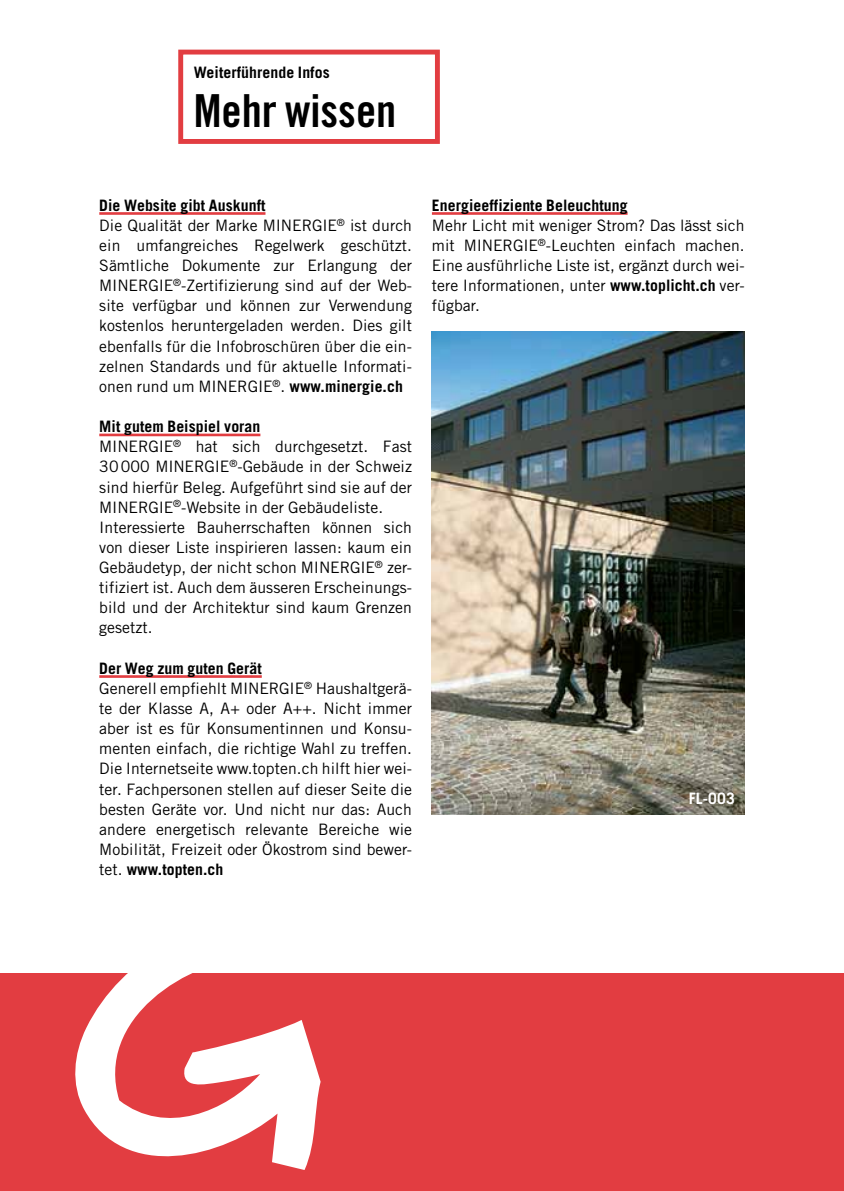
<style>
.page{position:relative;width:844px;height:1191px;background:#fff}
.page>*{position:absolute;margin:0;border:0;box-sizing:border-box;transform-origin:0 0}
.t1{font:45.5px "Trade Gothic Bold Cond Twenty";color:#000}
.t2{font:15.75px/20.1px "Trade Gothic";letter-spacing:.005em;color:#000}
.t3{font:700 15.75px "Trade Gothic";letter-spacing:.005em;color:#000}
.t4{font:700 15.75px "Trade Gothic";color:#fff}
.s1{font-weight:700}
</style>
<div class="page">
<div style="left:0;top:973px;width:843px;height:218px;background:#e23d41"></div>
<svg style="left:75px;top:973px;width:245px;height:196px"></svg>
<hr style="left:99px;top:212px;width:166px;height:3px;background:#e23d41">
<hr style="left:99px;top:433px;width:161px;height:3px;background:#e23d41">
<hr style="left:99px;top:675px;width:163px;height:3px;background:#e23d41">
<hr style="left:432px;top:212px;width:195px;height:3px;background:#e23d41">
<div style="left:178px;top:50px;width:262px;height:94px;border:5px solid #e23d41"></div>
<img style="left:432px;top:331px;width:312px;height:483px">
<p class="t3" style="left:194px;top:62px;width:137px">Weiterführende Infos</p>
<h1 class="t1" style="left:194px;top:83px;width:204px">Mehr wissen</h1>
<p class="t2" style="left:99px;top:195px;width:314px"><span class="s1">Die Website gibt Auskunft<br></span>Die Qualität der Marke MINERGIE<sup>®</sup> ist durch ein umfangreiches Regelwerk geschützt.<br>Sämtliche Dokumente zur Erlangung der MINERGIE<sup>®</sup>-Zertifizierung sind auf der Web&shy;site verfügbar und können zur Verwendung kostenlos heruntergeladen werden. Dies gilt ebenfalls für die Infobroschüren über die ein&shy;zelnen Standards und für aktuelle Informati&shy;onen rund um MINERGIE<sup>®</sup>. <span class="s1">www.minergie.ch</span></p>
<p class="t2" style="left:99px;top:416px;width:314px"><span class="s1">Mit gutem Beispiel voran<br></span>MINERGIE<sup>®</sup> hat sich durchgesetzt. Fast 30000 MINERGIE<sup>®</sup>-Gebäude in der Schweiz sind hierfür Beleg. Aufgeführt sind sie auf der MINERGIE<sup>®</sup>-Website in der Gebäudeliste.<br>Interessierte Bauherrschaften können sich von dieser Liste inspirieren lassen: kaum ein Gebäudetyp, der nicht schon MINERGIE<sup>®</sup> zer&shy;tifiziert ist. Auch dem äusseren Erscheinungs&shy;bild und der Architektur sind kaum Grenzen gesetzt.</p>
<p class="t2" style="left:99px;top:658px;width:314px"><span class="s1">Der Weg zum guten Gerät<br></span>Generell empfiehlt MINERGIE<sup>®</sup> Haushaltgerä&shy;te der Klasse A, A+ oder A++. Nicht immer aber ist es für Konsumentinnen und Konsu&shy;menten einfach, die richtige Wahl zu treffen.<br>Die Internetseite www.topten.ch hilft hier wei&shy;ter. Fachpersonen stellen auf dieser Seite die besten Geräte vor. Und nicht nur das: Auch andere energetisch relevante Bereiche wie Mobilität, Freizeit oder Ökostrom sind bewer&shy;tet. <span class="s1">www.topten.ch</span></p>
<p class="t3" style="left:432px;top:195px;width:197px">Energieeffiziente Beleuchtung</p>
<p class="t2" style="left:432px;top:215px;width:314px;text-align:justify">Mehr Licht mit weniger Strom? Das lässt sich mit MINERGIE<sup>®</sup>-Leuchten einfach machen.<br>Eine ausführliche Liste ist, ergänzt durch wei&shy;tere Informationen, unter <span class="s1">www.toplicht.ch</span> ver&shy;fügbar.</p>
<p class="t4" style="left:688px;top:789px;width:47px">FL-003</p>
</div>
